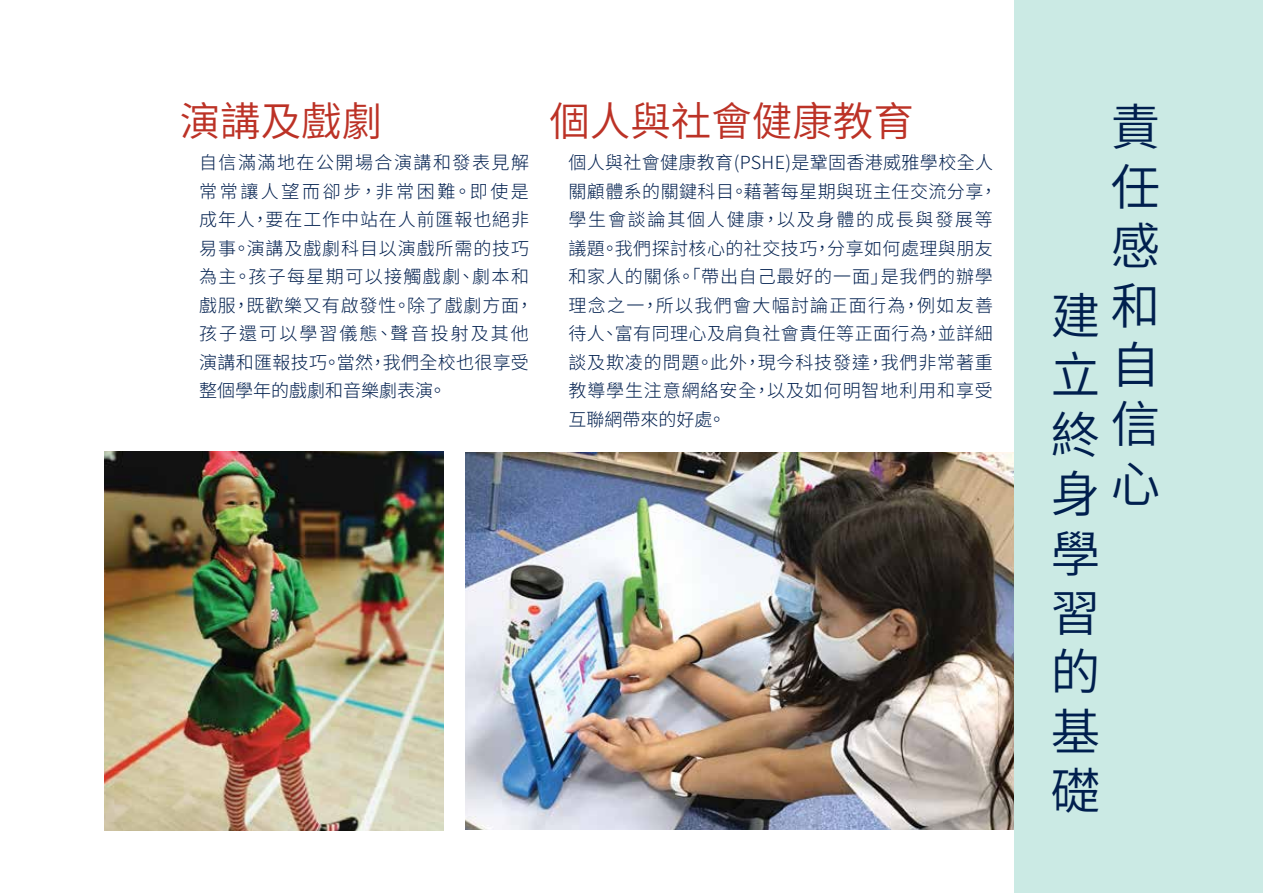
<style>
.page{position:relative;width:1263px;height:893px;background:#fff}
.page>*{position:absolute;margin:0;border:0;box-sizing:border-box;transform-origin:0 0}
.t1{font:49.5px/59.4px "Source Han Sans HK";color:#001f4e;text-align:justify}
.t2{font:40.5px "Source Han Sans HK";color:#bc3226}
.t3{font:300 18px/28.5px "Source Han Sans HK";letter-spacing:.045em;color:#001f4e}
</style>
<div class="page">
<div style="left:1014px;top:0;width:249px;height:893px;background:#cbeae4"></div>
<img style="left:104px;top:451px;width:340px;height:379px">
<img style="left:465px;top:452px;width:548px;height:377px">
<h2 class="t2" style="left:180px;top:98px;width:204px">演講及戲劇</h2>
<h2 class="t2" style="left:549px;top:98px;width:366px">個人與社會健康教育</h2>
<p class="t3" style="left:199px;top:149px;width:336px">自信滿滿地在公開場合演講和發表見解常常讓人望而卻步，非常困難。即使是成年人，要在工作中站在人前匯報也絕非易事。演講及戲劇科目以演戲所需的技巧為主。孩子每星期可以接觸戲劇、劇本和戲服，既歡樂又有啟發性。除了戲劇方面，孩子還可以學習儀態、聲音投射及其他演講和匯報技巧。當然，我們全校也很享受整個學年的戲劇和音樂劇表演。</p>
<p class="t3" style="left:568px;top:149px;width:430px">個人與社會健康教育(PSHE)是鞏固香港威雅學校全人關顧體系的關鍵科目。藉著每星期與班主任交流分享，學生會談論其個人健康，以及身體的成長與發展等議題。我們探討核心的社交技巧，分享如何處理與朋友和家人的關係。「帶出自己最好的一面」是我們的辦學理念之一，所以我們會大幅討論正面行為，例如友善待人、富有同理心及肩負社會責任等正面行為，並詳細談及欺凌的問題。此外，現今科技發達，我們非常著重教導學生注意網絡安全，以及如何明智地利用和享受互聯網帶來的好處。</p>
<h1 class="t1" style="left:1051px;top:287px;width:49px">建立終身學習的基礎</h1>
<h1 class="t1" style="left:1111px;top:99px;width:49px">責任感和自信心</h1>
</div>
